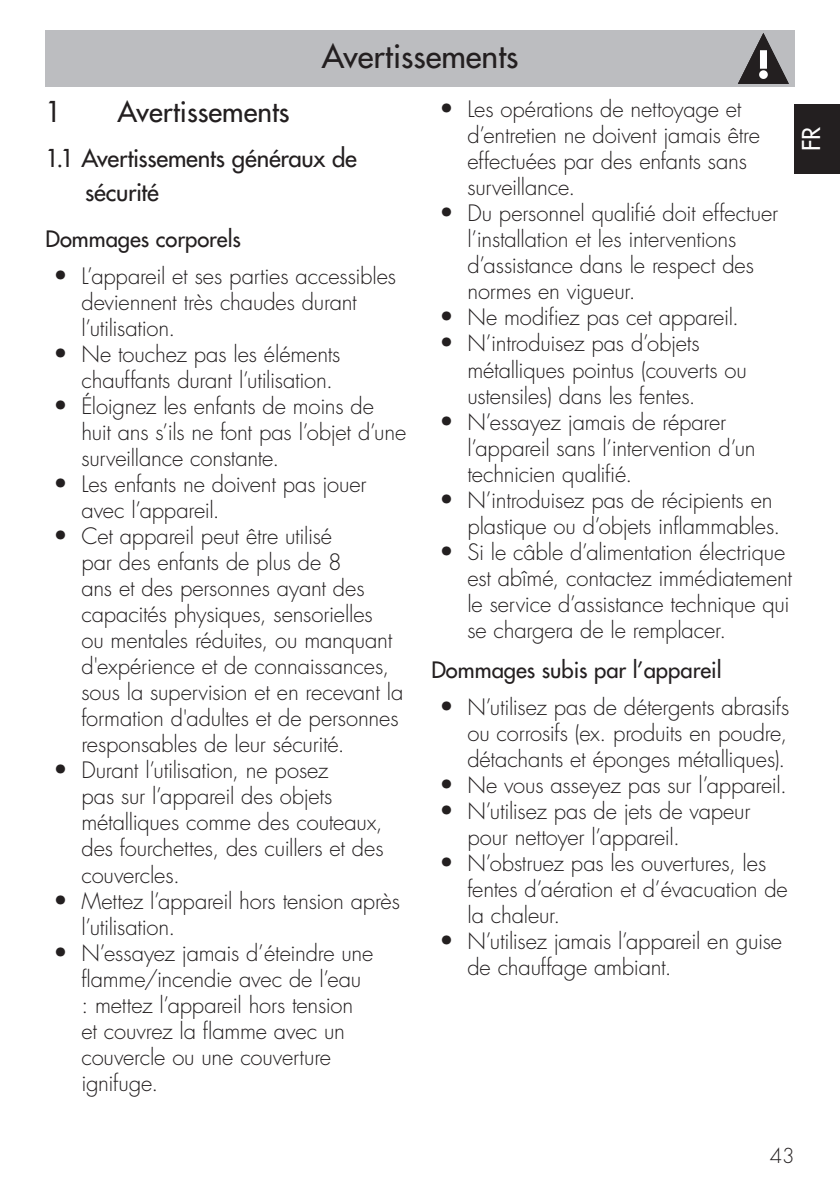
<style>
.page{position:relative;width:840px;height:1191px;background:#fff}
.page>*{position:absolute;margin:0;border:0;box-sizing:border-box;transform-origin:0 0}
.t1{font:500 32px "Futura Std";color:#231f20}
.Titolo_primo{font:500 28px "Futura Std";color:#231f20}
.Sottotitolo{font:500 24px "Futura Std";letter-spacing:-.01em;color:#231f20}
.t2{font:500 24px "Futura Std";color:#fff}
.t3{font:300 22px/26px "Futura Std";letter-spacing:-.01em;color:#231f20}
.Titoletto_paragrafo{font:500 22px "Futura Std";color:#231f20}
.t4{font:300 20px "Futura Std";color:#231f20}
.s1{font-size:24px}
</style>
<div class="page">
<div style="left:45px;top:31px;width:749px;height:56px;background:#bcbdc0"></div>
<svg style="left:738px;top:33px;width:50px;height:51px"></svg>
<div style="left:794px;top:104px;width:45px;height:69px;background:#231f20"></div>
<h1 class="t1" style="left:321px;top:37px;width:198px">Avertissements</h1>
<p class="Titolo_primo" style="left:45px;top:94px;width:18px">1</p>
<p class="Titolo_primo" style="left:117px;top:94px;width:173px">Avertissements</p>
<p class="Sottotitolo" style="left:45px;top:143px;width:313px">1.1 Avertissements généraux de</p>
<p class="Sottotitolo" style="left:85px;top:177px;width:75px">sécurité</p>
<p class="Titoletto_paragrafo" style="left:45px;top:225px;width:197px">Dommages corporels</p>
<p class="t3" style="left:81px;top:264px;width:316px;text-indent:-28px"><span class="s1">•</span> L’appareil et ses parties accessibles deviennent très chaudes durant l’utilisation.</p>
<p class="t3" style="left:81px;top:342px;width:260px;text-indent:-28px"><span class="s1">•</span> Ne touchez pas les éléments chauffants durant l’utilisation.</p>
<p class="t3" style="left:81px;top:394px;width:326px;text-indent:-28px"><span class="s1">•</span> Éloignez les enfants de moins de huit ans s’ils ne font pas l’objet d’une surveillance constante.</p>
<p class="t3" style="left:81px;top:472px;width:286px;text-indent:-28px"><span class="s1">•</span> Les enfants ne doivent pas jouer avec l’appareil.</p>
<p class="t3" style="left:81px;top:524px;width:323px;text-indent:-28px"><span class="s1">•</span> Cet appareil peut être utilisé<br>par des enfants de plus de 8<br>ans et des personnes ayant des capacités physiques, sensorielles<br>ou mentales réduites, ou manquant d'expérience et de connaissances, sous la supervision et en recevant la formation d'adultes et de personnes responsables de leur sécurité.</p>
<p class="t3" style="left:81px;top:758px;width:303px;text-indent:-28px"><span class="s1">•</span> Durant l’utilisation, ne posez<br>pas sur l’appareil des objets métalliques comme des couteaux, des fourchettes, des cuillers et des couvercles.</p>
<p class="t3" style="left:81px;top:888px;width:320px;text-indent:-28px"><span class="s1">•</span> Mettez l’appareil hors tension après l’utilisation.</p>
<p class="t3" style="left:81px;top:940px;width:293px;text-indent:-28px"><span class="s1">•</span> N’essayez jamais d’éteindre une flamme/incendie avec de l’eau : mettez l’appareil hors tension et couvrez la flamme avec un couvercle ou une couverture ignifuge.</p>
<p class="t3" style="left:467px;top:97px;width:294px;text-indent:-28px"><span class="s1">•</span> Les opérations de nettoyage et d’entretien ne doivent jamais être effectuées par des enfants sans surveillance.</p>
<p class="t3" style="left:467px;top:201px;width:312px;text-indent:-28px"><span class="s1">•</span> Du personnel qualifié doit effectuer l’installation et les interventions d’assistance dans le respect des normes en vigueur.</p>
<p class="t3" style="left:439px;top:305px;width:301px"><span class="s1">•</span> Ne modifiez pas cet appareil.</p>
<p class="t3" style="left:467px;top:331px;width:281px;text-indent:-28px"><span class="s1">•</span> N’introduisez pas d’objets métalliques pointus (couverts ou ustensiles) dans les fentes.</p>
<p class="t3" style="left:467px;top:409px;width:289px;text-indent:-28px"><span class="s1">•</span> N’essayez jamais de réparer l’appareil sans l’intervention d’un technicien qualifié.</p>
<p class="t3" style="left:467px;top:487px;width:314px;text-indent:-28px"><span class="s1">•</span> N’introduisez pas de récipients en plastique ou d’objets inflammables.</p>
<p class="t3" style="left:467px;top:539px;width:326px;text-indent:-28px"><span class="s1">•</span> Si le câble d’alimentation électrique est abîmé, contactez immédiatement le service d’assistance technique qui se chargera de le remplacer.</p>
<p class="Titoletto_paragrafo" style="left:431px;top:656px;width:291px">Dommages subis par l’appareil</p>
<p class="t3" style="left:467px;top:695px;width:323px;text-align:justify;text-indent:-28px"><span class="s1">•</span> N’utilisez pas de détergents abrasifs ou corrosifs (ex. produits en poudre, détachants et éponges métalliques).</p>
<p class="t3" style="left:439px;top:773px;width:349px"><span class="s1">•</span> Ne vous asseyez pas sur l’appareil.</p>
<p class="t3" style="left:467px;top:799px;width:284px;text-indent:-28px"><span class="s1">•</span> N’utilisez pas de jets de vapeur pour nettoyer l’appareil.</p>
<p class="t3" style="left:467px;top:851px;width:322px;text-indent:-28px"><span class="s1">•</span> N’obstruez pas les ouvertures, les fentes d’aération et d’évacuation de la chaleur.</p>
<p class="t3" style="left:467px;top:929px;width:316px;text-indent:-28px"><span class="s1">•</span> N’utilisez jamais l’appareil en guise de chauffage ambiant.</p>
<p class="t2" style="left:795px;top:151px;width:26px;rotate:-90deg">FR</p>
<p class="t4" style="left:769px;top:1143px;width:26px">43</p>
</div>
